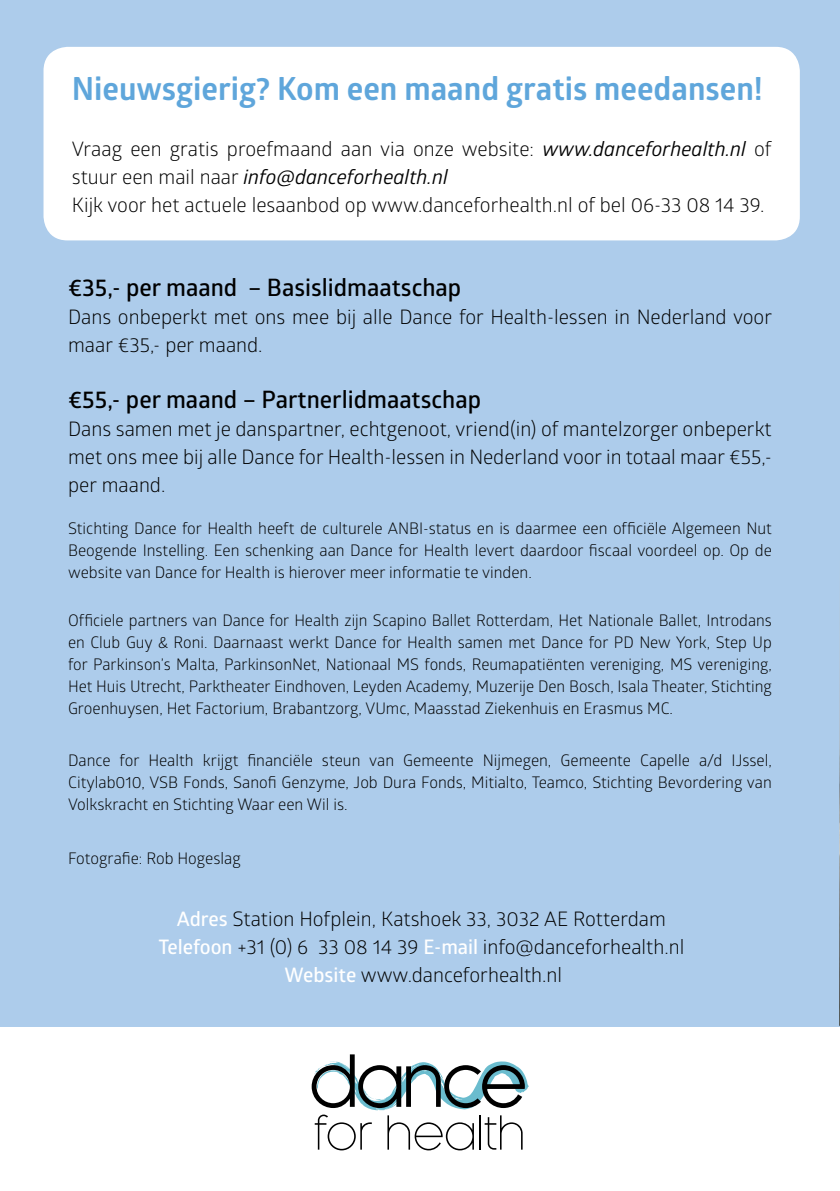
<style>
.page{position:relative;width:840px;height:1191px;background:#fff}
.page>*{position:absolute;margin:0;border:0;box-sizing:border-box;transform-origin:0 0}
.t1{font:700 32px "Glober";color:#5fa6db}
.t2{font:600 24px "Glober";color:#000}
.t3{font:20px/28px "Glober";color:#000}
.t4{font:16px/22px "Glober";color:#000;text-align:justify}
.s1{font-style:italic}
.s2{font-weight:600;color:#fff}
</style>
<div class="page">
<div style="left:0;top:0;width:839px;height:1026px;background:#adcceb"></div>
<div style="left:43px;top:47px;width:756px;height:193px;background:#fff;border-radius:24px"></div>
<svg style="left:311px;top:1054px;width:217px;height:96px"></svg>
<h1 class="t1" style="left:72px;top:66px;width:692px">Nieuwsgierig? Kom een maand gratis meedansen!</h1>
<p class="t3" style="left:72px;top:134px;width:701px">Vraag een gratis proefmaand aan via onze website: <span class="s1">www.danceforhealth.nl</span> of stuur een mail naar <span class="s1">info@danceforhealth.nl<br></span>Kijk voor het actuele lesaanbod op www.danceforhealth.nl of bel 06-33 08 14 39.</p>
<h2 class="t2" style="left:68px;top:271px;width:394px">€35,- per maand – Basislidmaatschap</h2>
<p class="t3" style="left:68px;top:302px;width:705px">Dans onbeperkt met ons mee bij alle Dance for Health-lessen in Nederland voor maar €35,- per maand.</p>
<h2 class="t2" style="left:68px;top:383px;width:414px">€55,- per maand – Partnerlidmaatschap</h2>
<p class="t3" style="left:68px;top:414px;width:704px;text-align:justify">Dans samen met je danspartner, echtgenoot, vriend(in) of mantelzorger onbeperkt met ons mee bij alle Dance for Health-lessen in Nederland voor in totaal maar €55,- per maand.</p>
<p class="t4" style="left:68px;top:517px;width:705px">Stichting Dance for Health heeft de culturele ANBI-status en is daarmee een officiële Algemeen Nut Beogende Instelling. Een schenking aan Dance for Health levert daardoor fiscaal voordeel op. Op de website van Dance for Health is hierover meer informatie te vinden.</p>
<p class="t4" style="left:68px;top:609px;width:705px">Officiele partners van Dance for Health zijn Scapino Ballet Rotterdam, Het Nationale Ballet, Introdans en Club Guy &amp; Roni. Daarnaast werkt Dance for Health samen met Dance for PD New York, Step Up for Parkinson’s Malta, ParkinsonNet, Nationaal MS fonds, Reumapatiënten vereniging, MS vereniging, Het Huis Utrecht, Parktheater Eindhoven, Leyden Academy, Muzerije Den Bosch, Isala Theater, Stichting Groenhuysen, Het Factorium, Brabantzorg, VUmc, Maasstad Ziekenhuis en Erasmus MC.</p>
<p class="t4" style="left:68px;top:749px;width:705px">Dance for Health krijgt financiële steun van Gemeente Nijmegen, Gemeente Capelle a/d IJssel, Citylab010, VSB Fonds, Sanofi Genzyme, Job Dura Fonds, Mitialto, Teamco, Stichting Bevordering van Volkskracht en Stichting Waar een Wil is.</p>
<p class="t4" style="left:68px;top:847px;width:174px">Fotografie: Rob Hogeslag</p>
<p class="t3" style="left:158px;top:904px;width:527px;text-align:center"><span class="s2">Adres</span> Station Hofplein, Katshoek 33, 3032 AE Rotterdam<br><span class="s2">Telefoon</span> +31 (0) 6 33 08 14 39 <span class="s2">E-mail</span> info@danceforhealth.nl<br><span class="s2">Website</span> www.danceforhealth.nl</p>
</div>
